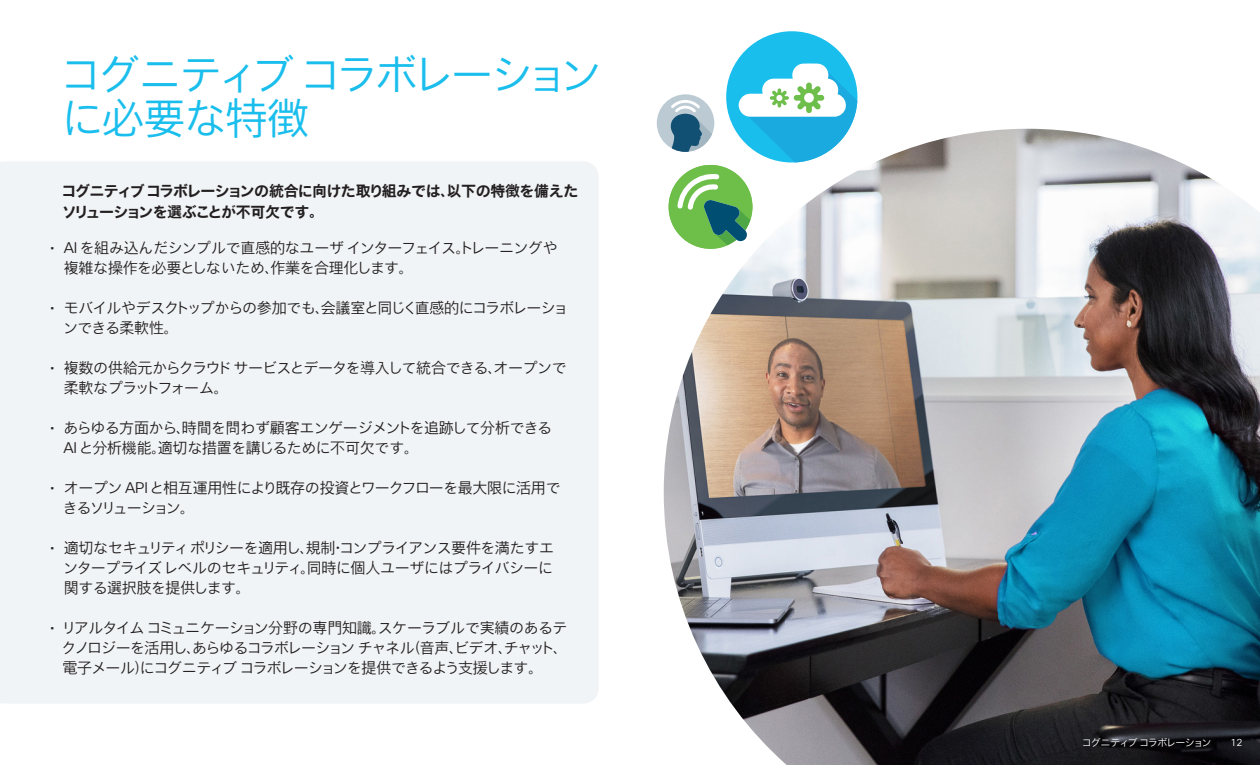
<style>
.page{position:relative;width:1260px;height:765px;background:#fff}
.page>*{position:absolute;margin:0;border:0;box-sizing:border-box;transform-origin:0 0}
.t1{font:42.5px/43.9px "Cisco Sans JPN Light";letter-spacing:-.06em;color:#1abeed}
.Body{font:15px/20px "Cisco Sans JPN Light";letter-spacing:-.04em;color:#231f20}
.Body-2{font:15px/20px "Cisco Sans JPN Light";letter-spacing:-.02em;color:#231f20}
.t2{font:15px/21.2px "Cisco Sans JPN Bold";letter-spacing:-.035em;color:#231f20}
.t3{font:10px "Cisco Sans JPN Light";letter-spacing:-.09em;color:#fff}
.t4{font:300 10px "Cisco Sans";color:#fff}
.s1{font-family:"Cisco Sans";font-weight:300}
</style>
<div class="page">
<img style="left:664px;top:129px;width:596px;height:636px">
<svg style="left:726px;top:31px;width:131px;height:131px"></svg>
<div style="left:0;top:162px;width:598px;height:541px;background:#f1f4f6"></div>
<div style="left:657px;top:94px;width:57px;height:58px;background:#bccbd3;border-radius:50%"></div>
<svg style="left:670px;top:100px;width:42px;height:52px"></svg>
<div style="left:669px;top:165px;width:83px;height:84px;background:#6ebf4a;border-radius:50%"></div>
<svg style="left:677px;top:173px;width:73px;height:72px"></svg>
<h1 class="t1" style="left:60px;top:55px;width:544px">コグニティブコラボレーションに必要な特徴</h1>
<h1 class="t2" style="left:61px;top:180px;width:519px">コグニティブコラボレーションの統合に向けた取り組みでは、以下の特徴を備えたソリューションを選ぶことが不可欠です。</h1>
<p class="Body-2" style="left:64px;top:239px;width:496px;text-indent:-14px"><span class="s1">• AI</span> を組み込んだシンプルで直感的なユーザインターフェイス。トレーニングや複雑な操作を必要としないため、作業を合理化します。</p>
<p class="Body" style="left:63px;top:299px;width:507px;text-indent:-13px"><span class="s1">•</span> モバイルやデスクトップからの参加でも、会議室と同じく直感的にコラボレーションできる柔軟性。</p>
<p class="Body" style="left:64px;top:359px;width:505px;text-indent:-14px"><span class="s1">•</span> 複数の供給元からクラウドサービスとデータを導入して統合できる、オープンで柔軟なプラットフォーム。</p>
<p class="Body" style="left:64px;top:419px;width:490px;text-indent:-14px"><span class="s1">•</span> あらゆる方面から、時間を問わず顧客エンゲージメントを追跡して分析できる<br><span class="s1">AI</span> と分析機能。適切な措置を講じるために不可欠です。</p>
<p class="Body" style="left:63px;top:479px;width:499px;text-indent:-13px"><span class="s1">•</span> オープン <span class="s1">API</span> と相互運用性により既存の投資とワークフローを最大限に活用できるソリューション。</p>
<p class="Body" style="left:63px;top:539px;width:493px;text-align:justify;text-indent:-13px"><span class="s1">•</span> 適切なセキュリティポリシーを適用し、規制・コンプライアンス要件を満たすエンタープライズレベルのセキュリティ。同時に個人ユーザにはプライバシーに関する選択肢を提供します。</p>
<p class="Body" style="left:62px;top:619px;width:507px;text-align:justify;text-indent:-12px"><span class="s1">•</span> リアルタイムコミュニケーション分野の専門知識。スケーラブルで実績のあるテクノロジーを活用し、あらゆるコラボレーションチャネル（音声、ビデオ、チャット、電子メール）にコグニティブコラボレーションを提供できるよう支援します。</p>
<p class="t3" style="left:1082px;top:736px;width:131px">コグニティブコラボレーション</p>
<p class="t4" style="left:1231px;top:736px;width:13px">12</p>
</div>
